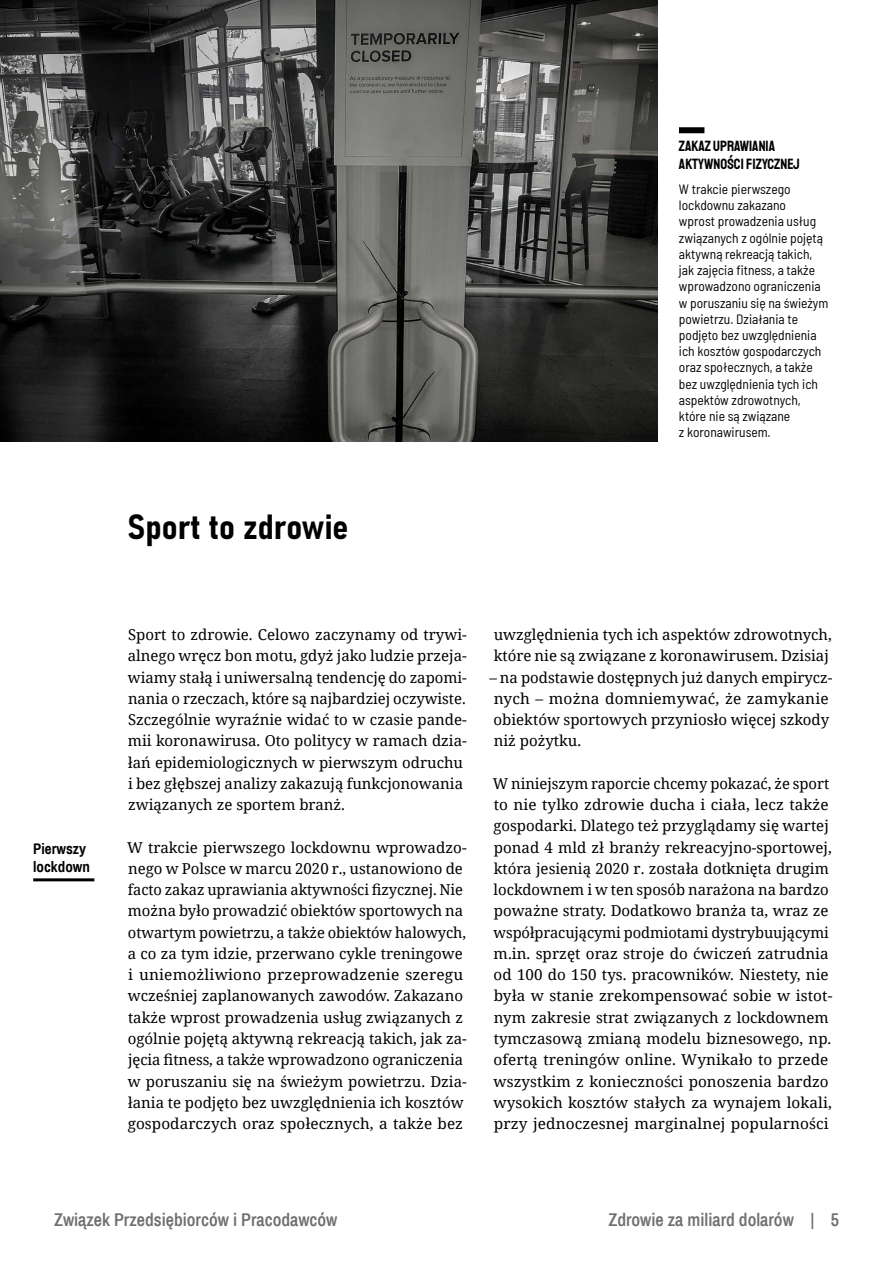
<style>
.page{position:relative;width:893px;height:1263px;background:#fff}
.page>*{position:absolute;margin:0;border:0;box-sizing:border-box;transform-origin:0 0}
.t1{font:34.5px "Bahnschrift";color:#000}
.t2{font:600 18px "Archivo Narrow";color:#706f6f}
.t3{font:600 18px "Archivo Narrow";color:#716f6f}
.t4{font:15px/21.3px "Noto Serif";color:#000}
.t5{font:15px/18px "Staatliches";color:#000}
.t6{font:700 15px/18px "Archivo Narrow";color:#000}
.t7{font:semi-condensed 13.5px/16.2px "Barlow";color:#000}
</style>
<div class="page">
<div style="left:679px;top:127px;width:25px;height:6px;background:#000"></div>
<hr style="left:33px;top:878px;width:61px;height:3px;background:#000">
<img style="left:0;top:0;width:658px;height:442px">
<p class="t6" style="left:33px;top:839px;width:58px">Pierwszy lockdown</p>
<h1 class="t1" style="left:128px;top:501px;width:222px">Sport to zdrowie</h1>
<p class="t5" style="left:679px;top:137px;width:122px">ZAKAZ UPRAWIANIA<br>AKTYWNOŚCI FIZYCZNEJ</p>
<p class="t7" style="left:679px;top:180px;width:151px">W trakcie pierwszego lockdownu zakazano<br>wprost prowadzenia usług związanych z ogólnie pojętą aktywną rekreacją takich, jak zajęcia fitness, a także wprowadzono ograniczenia w poruszaniu się na świeżym powietrzu. Działania te podjęto bez uwzględnienia ich kosztów gospodarczych oraz społecznych, a także bez uwzględnienia tych ich aspektów zdrowotnych, które nie są związane<br>z koronawirusem.</p>
<p class="t4" style="left:128px;top:623px;width:340px">Sport to zdrowie. Celowo zaczynamy od trywi&shy;alnego wręcz bon motu, gdyż jako ludzie przeja&shy;wiamy stałą i uniwersalną tendencję do zapomi&shy;nania o rzeczach, które są najbardziej oczywiste.<br>Szczególnie wyraźnie widać to w czasie pande&shy;mii koronawirusa. Oto politycy w ramach dzia&shy;łań epidemiologicznych w pierwszym odruchu i bez głębszej analizy zakazują funkcjonowania związanych ze sportem branż.</p>
<p class="t4" style="left:127px;top:836px;width:341px">W trakcie pierwszego lockdownu wprowadzo&shy;nego w Polsce w marcu 2020 r., ustanowiono de facto zakaz uprawiania aktywności fizycznej. Nie można było prowadzić obiektów sportowych na otwartym powietrzu, a także obiektów halowych, a co za tym idzie, przerwano cykle treningowe i uniemożliwiono przeprowadzenie szeregu wcześniej zaplanowanych zawodów. Zakazano także wprost prowadzenia usług związanych z ogólnie pojętą aktywną rekreacją takich, jak za&shy;jęcia fitness, a także wprowadzono ograniczenia w poruszaniu się na świeżym powietrzu. Dzia&shy;łania te podjęto bez uwzględnienia ich kosztów gospodarczych oraz społecznych, a także bez</p>
<p class="t4" style="left:494px;top:623px;width:340px">uwzględnienia tych ich aspektów zdrowotnych, które nie są związane z koronawirusem. Dzisiaj</p>
<p class="t4" style="left:489px;top:666px;width:345px">– na podstawie dostępnych już danych empirycz&shy;nych – można domniemywać, że zamykanie obiektów sportowych przyniosło więcej szkody niż pożytku.</p>
<p class="t4" style="left:493px;top:772px;width:341px">W niniejszym raporcie chcemy pokazać, że sport to nie tylko zdrowie ducha i ciała, lecz także gospodarki. Dlatego też przyglądamy się wartej ponad 4 mld zł branży rekreacyjno-sportowej, która jesienią 2020 r. została dotknięta drugim lockdownem i w ten sposób narażona na bardzo poważne straty. Dodatkowo branża ta, wraz ze współpracującymi podmiotami dystrybuującymi m.in. sprzęt oraz stroje do ćwiczeń zatrudnia od 100 do 150 tys. pracowników. Niestety, nie była w stanie zrekompensować sobie w istot&shy;nym zakresie strat związanych z lockdownem tymczasową zmianą modelu biznesowego, np. ofertą treningów online. Wynikało to przede wszystkim z konieczności ponoszenia bardzo wysokich kosztów stałych za wynajem lokali, przy jednoczesnej marginalnej popularności</p>
<p class="t2" style="left:54px;top:1207px;width:285px">Związek Przedsiębiorców i Pracodawców</p>
<p class="t3" style="left:608px;top:1207px;width:232px">Zdrowie za miliard dolarów | 5</p>
</div>
